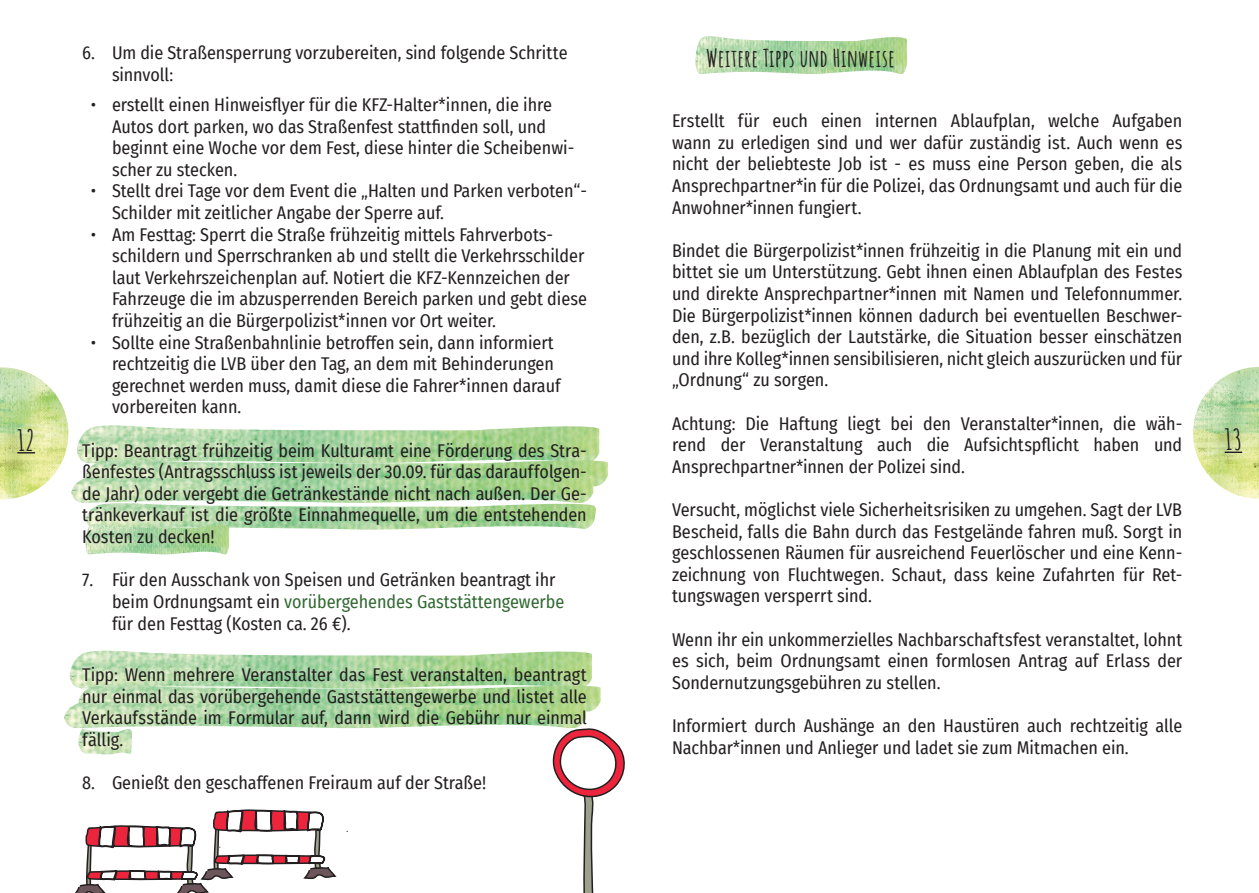
<style>
.page{position:relative;width:1259px;height:893px;background:#fff}
.page>*{position:absolute;margin:0;border:0;box-sizing:border-box;transform-origin:0 0}
.t1{font:700 28.5px "Amatic SC";color:#231f20}
.t2{font:700 24px "Amatic SC";letter-spacing:.005em;color:#231f20}
.t3{font:18px/21.6px "Fira Sans Condensed";color:#231f20}
.s1{color:#326933}
</style>
<div class="page">
<img style="left:77px;top:425px;width:522px;height:38px">
<img style="left:86px;top:460px;width:522px;height:26px">
<img style="left:71px;top:476px;width:522px;height:27px">
<img style="left:86px;top:503px;width:510px;height:27px">
<img style="left:85px;top:523px;width:144px;height:31px">
<img style="left:70px;top:650px;width:522px;height:38px">
<img style="left:79px;top:685px;width:521px;height:26px">
<img style="left:64px;top:702px;width:522px;height:26px">
<img style="left:78px;top:728px;width:54px;height:26px">
<img style="left:695px;top:36px;width:212px;height:38px">
<img style="left:1193px;top:367px;width:66px;height:132px">
<img style="left:0;top:367px;width:68px;height:132px">
<svg style="left:17px;top:452px;width:18px;height:1px"></svg>
<svg style="left:1224px;top:452px;width:18px;height:1px"></svg>
<svg style="left:552px;top:728px;width:73px;height:165px"></svg>
<svg style="left:75px;top:754px;width:262px;height:139px"></svg>
<p class="t3" style="left:112px;top:42px;width:457px;text-indent:-30px">6. Um die Straßensperrung vorzubereiten, sind folgende Schritte sinnvoll:</p>
<p class="t3" style="left:112px;top:93px;width:464px;text-indent:-21px">• erstellt einen Hinweisflyer für die KFZ-Halter*innen, die ihre Autos dort parken, wo das Straßenfest stattfinden soll, und beginnt eine Woche vor dem Fest, diese hinter die Scheibenwi&shy;scher zu stecken.</p>
<p class="t3" style="left:112px;top:180px;width:476px;text-indent:-21px">• Stellt drei Tage vor dem Event die „Halten und Parken verboten“-<br>Schilder mit zeitlicher Angabe der Sperre auf.</p>
<p class="t3" style="left:112px;top:223px;width:476px;text-indent:-21px">• Am Festtag: Sperrt die Straße frühzeitig mittels Fahrverbots&shy;schildern und Sperrschranken ab und stellt die Verkehrsschilder laut Verkehrszeichenplan auf. Notiert die KFZ-Kennzeichen der Fahrzeuge die im abzusperrenden Bereich parken und gebt diese frühzeitig an die Bürgerpolizist*innen vor Ort weiter.</p>
<p class="t3" style="left:112px;top:331px;width:450px;text-indent:-21px">• Sollte eine Straßenbahnlinie betroffen sein, dann informiert rechtzeitig die LVB über den Tag, an dem mit Behinderungen gerechnet werden muss, damit diese die Fahrer*innen darauf vorbereiten kann.</p>
<p class="t3" style="left:82px;top:439px;width:506px;text-align:justify">Tipp: Beantragt frühzeitig beim Kulturamt eine Förderung des Stra&shy;ßenfestes (Antragsschluss ist jeweils der 30.09. für das darauffolgen&shy;de Jahr) oder vergebt die Getränkestände nicht nach außen. Der Ge&shy;tränkeverkauf ist die größte Einnahmequelle, um die entstehenden Kosten zu decken!</p>
<p class="t3" style="left:112px;top:569px;width:454px;text-indent:-30px">7. Für den Ausschank von Speisen und Getränken beantragt ihr beim Ordnungsamt ein <span class="s1">vorübergehendes Gaststättengewerbe </span>für den Festtag (Kosten ca. 26 €).</p>
<p class="t3" style="left:82px;top:664px;width:506px;text-align:justify">Tipp: Wenn mehrere Veranstalter das Fest veranstalten, beantragt nur einmal das vorübergehende Gaststättengewerbe und listet alle Verkaufsstände im Formular auf, dann wird die Gebühr nur einmal fällig.</p>
<p class="t3" style="left:82px;top:772px;width:405px">8. Genießt den geschaffenen Freiraum auf der Straße!</p>
<h2 class="t2" style="left:706px;top:40px;width:190px">Weitere Tipps und Hinweise</h2>
<p class="t3" style="left:672px;top:110px;width:512px;text-align:justify">Erstellt für euch einen internen Ablaufplan, welche Aufgaben wann zu erledigen sind und wer dafür zuständig ist. Auch wenn es nicht der beliebteste Job ist - es muss eine Person geben, die als Ansprechpartner*in für die Polizei, das Ordnungsamt und auch für die Anwohner*innen fungiert.</p>
<p class="t3" style="left:672px;top:239px;width:512px;text-align:justify">Bindet die Bürgerpolizist*innen frühzeitig in die Planung mit ein und bittet sie um Unterstützung. Gebt ihnen einen Ablaufplan des Festes und direkte Ansprechpartner*innen mit Namen und Telefonnummer.<br>Die Bürgerpolizist*innen können dadurch bei eventuellen Beschwer&shy;den, z.B. bezüglich der Lautstärke, die Situation besser einschätzen und ihre Kolleg*innen sensibilisieren, nicht gleich auszurücken und für „Ordnung“ zu sorgen.</p>
<p class="t3" style="left:672px;top:412px;width:512px;text-align:justify">Achtung: Die Haftung liegt bei den Veranstalter*innen, die wäh&shy;rend der Veranstaltung auch die Aufsichtspflicht haben und Ansprechpartner*innen der Polizei sind.</p>
<p class="t3" style="left:672px;top:498px;width:512px;text-align:justify">Versucht, möglichst viele Sicherheitsrisiken zu umgehen. Sagt der LVB Bescheid, falls die Bahn durch das Festgelände fahren muß. Sorgt in geschlossenen Räumen für ausreichend Feuerlöscher und eine Kenn&shy;zeichnung von Fluchtwegen. Schaut, dass keine Zufahrten für Ret&shy;tungswagen versperrt sind.</p>
<p class="t3" style="left:672px;top:628px;width:512px;text-align:justify">Wenn ihr ein unkommerzielles Nachbarschaftsfest veranstaltet, lohnt es sich, beim Ordnungsamt einen formlosen Antrag auf Erlass der Sondernutzungsgebühren zu stellen.</p>
<p class="t3" style="left:672px;top:714px;width:512px">Informiert durch Aushänge an den Haustüren auch rechtzeitig alle<br>Nachbar*innen und Anlieger und ladet sie zum Mitmachen ein.</p>
<h1 class="t1" style="left:17px;top:418px;width:19px">12</h1>
<h1 class="t1" style="left:1224px;top:418px;width:19px">13</h1>
</div>
